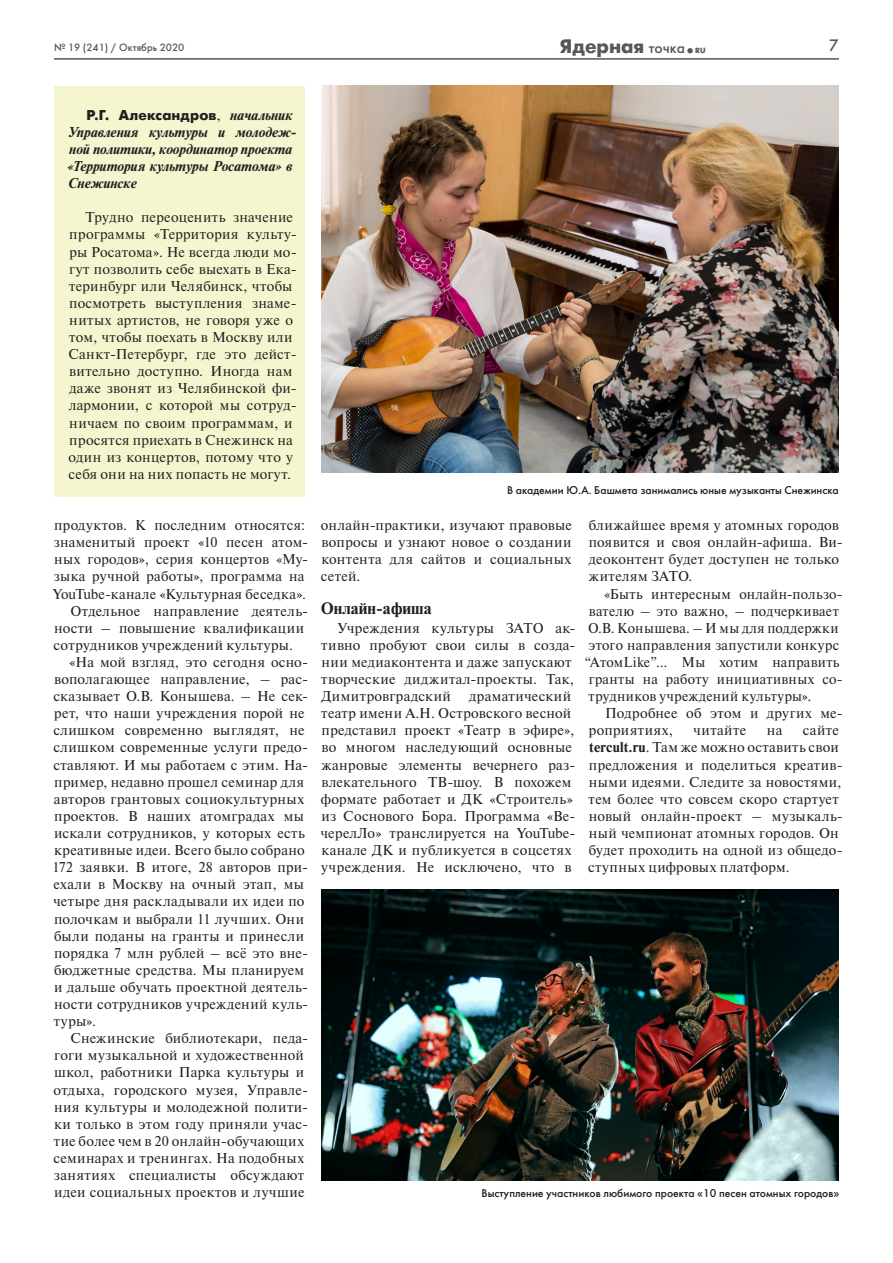
<style>
.page{position:relative;width:893px;height:1263px;background:#fff}
.page>*{position:absolute;margin:0;border:0;box-sizing:border-box;transform-origin:0 0}
.t1{font:700 19.5px "Futuris C";color:#57585a}
.t2{font:700 16.5px "Newton I";color:#231f20}
.t3{font:16.5px "Futuris C";color:#57585a}
.t4{font:14.25px/17.1px "Newton I";letter-spacing:.025em;color:#231f20}
.t5{font:italic 700 14.25px/17.1px "Newton I";letter-spacing:-.01em;color:#231f20}
.t6{font:700 14.25px "Futuris C";letter-spacing:.01em;color:#231f20}
.t7{font:11.25px "Futuris C";color:#231f20}
.t8{font:10.5px "Futuris C";color:#57585a}
.s1{font-weight:400;font-size:15px}
.s2{font-size:7.5px}
.s3{font-family:"Newton I";font-weight:400}
.s4{font-family:"Newton I";font-style:italic}
.s5{font-weight:700}
</style>
<div class="page">
<hr style="left:54px;top:58px;width:785px;height:2px;background:#57585a">
<div style="left:54px;top:86px;width:250px;height:410px;background:#f5f6cf"></div>
<img style="left:321px;top:86px;width:518px;height:386px">
<img style="left:321px;top:889px;width:518px;height:291px">
<p class="t8" style="left:54px;top:41px;width:132px">№ 19 (241) / Октябрь 2020</p>
<h1 class="t1" style="left:560px;top:35px;width:147px">Ядерная <span class="s1">точка</span><sub>•</sub><span class="s2">RU</span></h1>
<p class="t3" style="left:829px;top:36px;width:11px">7</p>
<p class="t6" style="left:87px;top:107px;width:207px">Р.Г. Александров<span class="s3">,</span> <span class="s4">начальник</span></p>
<p class="t5" style="left:67px;top:124px;width:231px">Управления культуры и молодеж&shy;ной политики, координатор проекта «Территория культуры Росатома» в<br>Снежинске</p>
<p class="t4" style="left:68px;top:209px;width:230px;text-indent:17px">Трудно переоценить значение программы «Территория культу&shy;ры Росатома». Не всегда люди мо&shy;гут позволить себе выехать в Ека&shy;теринбург или Челябинск, чтобы посмотреть выступления знаме&shy;нитых артистов, не говоря уже о том, чтобы поехать в Москву или<br>Санкт-Петербург, где это дейст&shy;вительно доступно. Иногда нам даже звонят из Челябинской фи&shy;лармонии, с которой мы сотруд&shy;ничаем по своим программам, и просятся приехать в Снежинск на один из концертов, потому что у себя они на них попасть не могут.</p>
<p class="t4" style="left:54px;top:517px;width:252px">продуктов. К последним относятся:</p>
<p class="t4" style="left:54px;top:534px;width:256px">знаменитый проект «10 песен атом-</p>
<p class="t4" style="left:54px;top:551px;width:256px">ных городов», серия концертов «Му-</p>
<p class="t4" style="left:54px;top:568px;width:252px">зыка ручной работы», программа на</p>
<p class="t4" style="left:53px;top:585px;width:255px">YouTube-канале «Культурная беседка».</p>
<p class="t4" style="left:71px;top:602px;width:239px">Отдельное направление деятель-</p>
<p class="t4" style="left:54px;top:620px;width:251px">ности – повышение квалификации</p>
<p class="t4" style="left:53px;top:637px;width:241px">сотрудников учреждений культуры.</p>
<p class="t4" style="left:69px;top:654px;width:240px">«На мой взгляд, это сегодня осно-</p>
<p class="t4" style="left:54px;top:671px;width:256px">вополагающее направление, – рас-</p>
<p class="t4" style="left:53px;top:688px;width:256px">сказывает О.В. Конышева. – Не сек-</p>
<p class="t4" style="left:54px;top:705px;width:252px">рет, что наши учреждения порой не</p>
<p class="t4" style="left:53px;top:722px;width:253px">слишком современно выглядят, не</p>
<p class="t4" style="left:53px;top:739px;width:256px">слишком современные услуги предо-</p>
<p class="t4" style="left:53px;top:756px;width:256px">ставляют. И мы работаем с этим. На-</p>
<p class="t4" style="left:54px;top:773px;width:251px">пример, недавно прошел семинар для</p>
<p class="t4" style="left:54px;top:791px;width:252px">авторов грантовых социокультурных</p>
<p class="t4" style="left:54px;top:808px;width:251px">проектов. В наших атомградах мы</p>
<p class="t4" style="left:54px;top:825px;width:252px">искали сотрудников, у которых есть</p>
<p class="t4" style="left:54px;top:842px;width:252px">креативные идеи. Всего было собрано</p>
<p class="t4" style="left:53px;top:859px;width:257px">172 заявки. В итоге, 28 авторов при-</p>
<p class="t4" style="left:54px;top:876px;width:252px">ехали в Москву на очный этап, мы</p>
<p class="t4" style="left:53px;top:893px;width:253px">четыре дня раскладывали их идеи по</p>
<p class="t4" style="left:54px;top:910px;width:251px">полочкам и выбрали 11 лучших. Они</p>
<p class="t4" style="left:54px;top:927px;width:251px">были поданы на гранты и принесли</p>
<p class="t4" style="left:54px;top:944px;width:256px">порядка 7 млн рублей – всё это вне-</p>
<p class="t4" style="left:54px;top:962px;width:251px">бюджетные средства. Мы планируем</p>
<p class="t4" style="left:54px;top:979px;width:256px">и дальше обучать проектной деятель-</p>
<p class="t4" style="left:54px;top:996px;width:256px">ности сотрудников учреждений куль-</p>
<p class="t4" style="left:54px;top:1013px;width:44px">туры».</p>
<p class="t4" style="left:70px;top:1030px;width:239px">Снежинские библиотекари, педа-</p>
<p class="t4" style="left:54px;top:1047px;width:251px">гоги музыкальной и художественной</p>
<p class="t4" style="left:54px;top:1064px;width:251px">школ, работники Парка культуры и</p>
<p class="t4" style="left:53px;top:1081px;width:256px">отдыха, городского музея, Управле-</p>
<p class="t4" style="left:54px;top:1098px;width:256px">ния культуры и молодежной полити-</p>
<p class="t4" style="left:54px;top:1115px;width:256px">ки только в этом году приняли учас-</p>
<p class="t4" style="left:54px;top:1133px;width:252px">тие более чем в 20 онлайн-обучающих</p>
<p class="t4" style="left:53px;top:1150px;width:252px">семинарах и тренингах. На подобных</p>
<p class="t4" style="left:54px;top:1167px;width:252px">занятиях специалисты обсуждают</p>
<p class="t4" style="left:54px;top:1184px;width:252px">идеи социальных проектов и лучшие</p>
<p class="t7" style="left:507px;top:483px;width:333px">В академии Ю.А. Башмета занимались юные музыканты Снежинска</p>
<p class="t4" style="left:321px;top:517px;width:253px;text-align:justify">онлайн-практики, изучают правовые вопросы и узнают новое о создании контента для сайтов и социальных сетей.</p>
<p class="t2" style="left:321px;top:600px;width:112px">Онлайн-афиша</p>
<p class="t4" style="left:321px;top:620px;width:256px;text-indent:16px">Учреждения культуры ЗАТО ак&shy;тивно пробуют свои силы в созда&shy;нии медиаконтента и даже запускают творческие диджитал-проекты. Так,<br>Димитровградский</p>
<p class="t4" style="left:321px;top:688px;width:256px;text-indent:148px">драматический театр имени А.Н. Островского весной представил проект «Театр в эфире», во многом наследующий основные жанровые элементы вечернего раз&shy;влекательного ТВ-шоу. В похожем формате работает и ДК «Строитель» из Соснового Бора. Программа «Ве&shy;черелЛо» транслируется на YouTube&shy;канале ДК и публикуется в соцсетях учреждения. Не исключено, что в</p>
<p class="t4" style="left:589px;top:517px;width:256px">ближайшее время у атомных городов появится и своя онлайн-афиша. Ви&shy;деоконтент будет доступен не только жителям ЗАТО.</p>
<p class="t4" style="left:604px;top:585px;width:240px">«Быть интересным онлайн-пользо-</p>
<p class="t4" style="left:589px;top:602px;width:251px">вателю – это важно, – подчеркивает</p>
<p class="t4" style="left:588px;top:620px;width:252px">О.В. Конышева. – И мы для поддержки</p>
<p class="t4" style="left:589px;top:637px;width:252px">этого направления запустили конкурс</p>
<p class="t4" style="left:584px;top:654px;width:257px">“АтомLike”… Мы хотим направить</p>
<p class="t4" style="left:589px;top:671px;width:255px">гранты на работу инициативных со-</p>
<p class="t4" style="left:589px;top:688px;width:224px">трудников учреждений культуры».</p>
<p class="t4" style="left:605px;top:705px;width:239px">Подробнее об этом и других ме-</p>
<p class="t4" style="left:589px;top:722px;width:86px">роприятиях,</p>
<p class="t4" style="left:694px;top:722px;width:54px">читайте</p>
<p class="t4" style="left:767px;top:722px;width:17px">на</p>
<p class="t4" style="left:588px;top:722px;width:256px;text-indent:215px">сайте <span class="s5">tercult.ru</span>. Там же можно оставить свои предложения и поделиться креатив&shy;ными идеями. Следите за новостями, тем более что совсем скоро стартует новый онлайн-проект – музыкаль&shy;ный чемпионат атомных городов. Он будет проходить на одной из общедо&shy;ступных цифровых платформ.</p>
<p class="t7" style="left:482px;top:1186px;width:359px">Выступление участников любимого проекта «10 песен атомных городов»</p>
</div>
